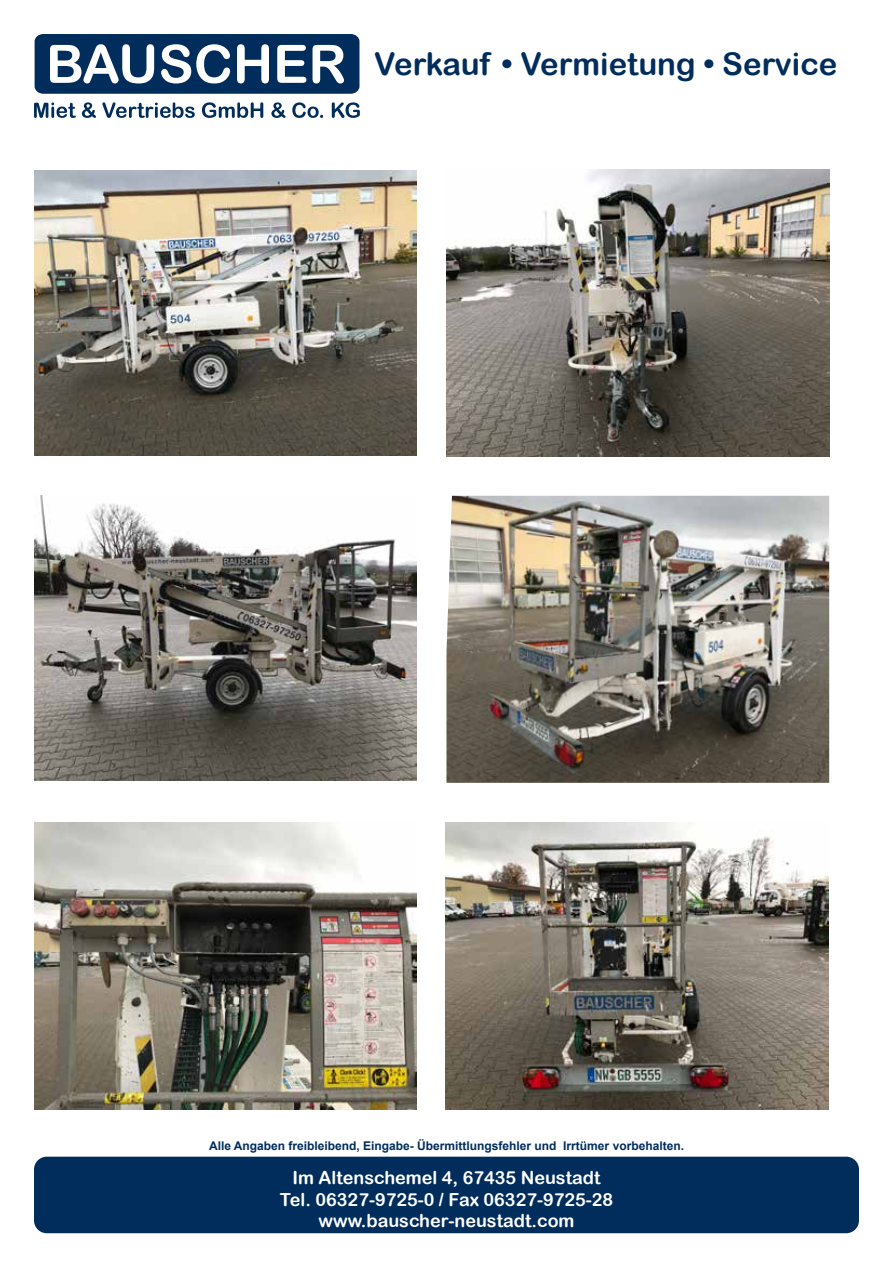
<style>
.page{position:relative;width:893px;height:1263px;background:#fff}
.page>*{position:absolute;margin:0;border:0;box-sizing:border-box;transform-origin:0 0}
.t1{font:31.2px "Arial Rounded MT Bold";color:#002d5b}
.t2{font:18px/21.6px "Arial Rounded MT Bold";color:#fff;text-align:center}
.t3{font:700 12px "Arial";color:#002d5b}
</style>
<div class="page">
<div style="left:34px;top:1157px;width:825px;height:76px;background:#002d5b;border-radius:13px"></div>
<svg style="left:35px;top:34px;width:324px;height:60px"></svg>
<svg style="left:34px;top:103px;width:42px;height:15px"></svg>
<svg style="left:82px;top:102px;width:14px;height:16px"></svg>
<svg style="left:102px;top:102px;width:93px;height:16px"></svg>
<svg style="left:202px;top:102px;width:61px;height:16px"></svg>
<svg style="left:271px;top:102px;width:14px;height:16px"></svg>
<svg style="left:292px;top:102px;width:31px;height:16px"></svg>
<svg style="left:332px;top:102px;width:28px;height:16px"></svg>
<img style="left:34px;top:170px;width:383px;height:285px">
<img style="left:34px;top:496px;width:383px;height:285px">
<img style="left:34px;top:822px;width:383px;height:287px">
<img style="left:445px;top:822px;width:383px;height:287px">
<img style="left:446px;top:169px;width:383px;height:287px">
<img style="left:446px;top:496px;width:383px;height:287px">
<h1 class="t1" style="left:374px;top:45px;width:465px">Verkauf • Vermietung • Service</h1>
<p class="t3" style="left:209px;top:1137px;width:476px">Alle Angaben freibleibend, Eingabe- Übermittlungsfehler und Irrtümer vorbehalten.</p>
<p class="t2" style="left:280px;top:1167px;width:335px">Im Altenschemel 4, 67435 Neustadt<br>Tel. 06327-9725-0 / Fax 06327-9725-28 www.bauscher-neustadt.com</p>
</div>
